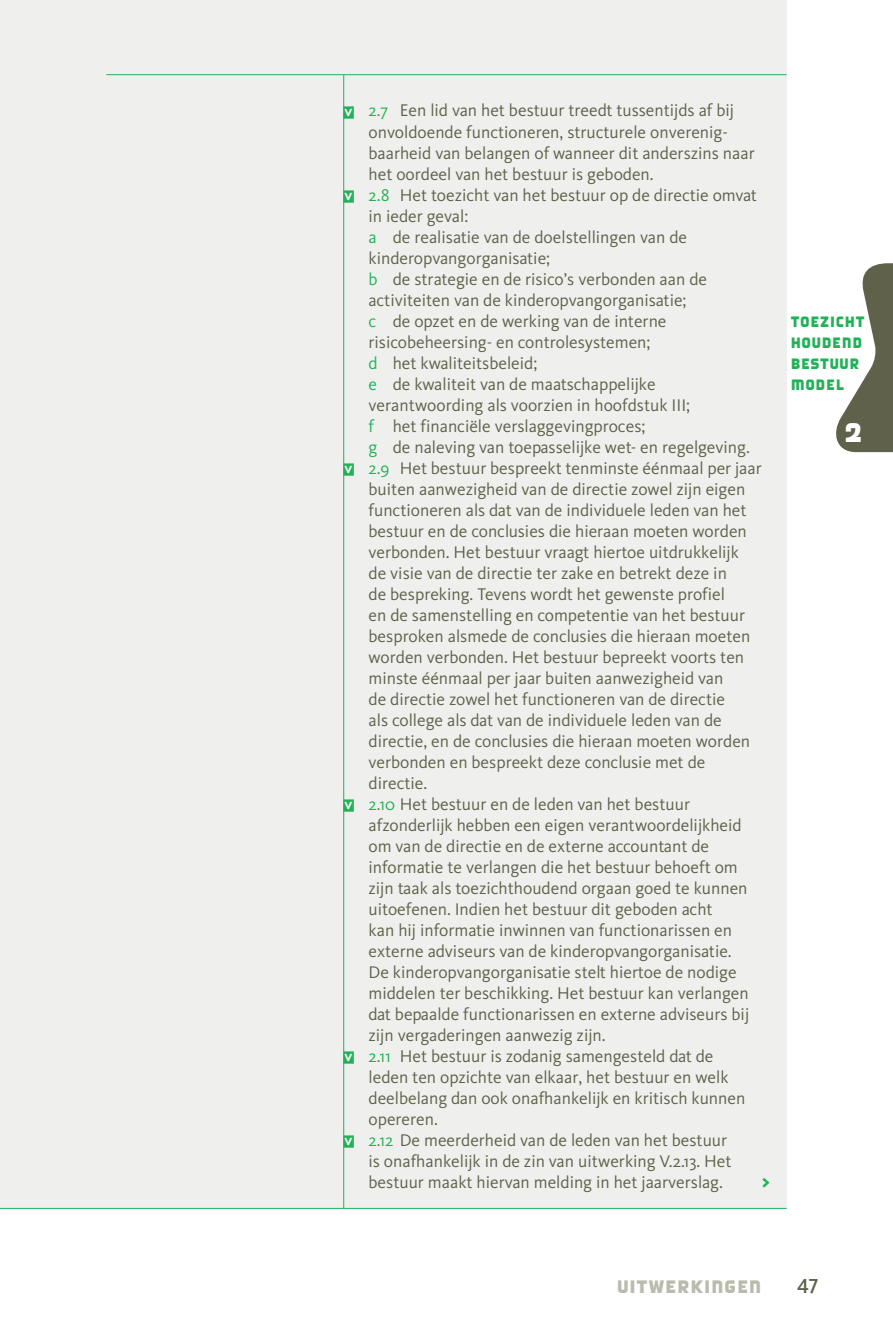
<style>
.page{position:relative;width:893px;height:1340px;background:#fff}
.page>*{position:absolute;margin:0;border:0;box-sizing:border-box;transform-origin:0 0}
.t1{font:31.5px "Borgstrand";color:#fff}
.t2{font:21px "Borgstrand";color:#babbac}
.t3{font:21px "Kievit Medium SC";color:#60614b}
.t4{font:800 21px "Kievit";color:#21b259}
.t5{font:17.5px "Kievit";color:#60614b}
.t6{font:17.5px/21px "Borgstrand";color:#21b259;scale:.96 1}
.s1{font-family:"Mayo Ding Borders";font-size:24.5px;color:#21b259}
.s2{color:#21b259}
</style>
<div class="page">
<div style="left:0;top:0;width:787px;height:1208px;background:#eff0ed"></div>
<hr style="left:106px;top:74px;width:681px;height:1px;background:#21b259">
<hr style="left:343px;top:75px;width:1px;height:1133px;background:#21b259">
<hr style="left:0;top:1208px;width:787px;height:1px;background:#21b259">
<svg style="left:836px;top:263px;width:57px;height:189px"></svg>
<p class="t5" style="left:344px;top:101px;width:392px"><span class="s1">v</span> <span class="s2">2.7</span> Een lid van het bestuur treedt tussentijds af bij</p>
<p class="t5" style="left:369px;top:122px;width:359px">onvoldoende functioneren, structurele onverenig-</p>
<p class="t5" style="left:369px;top:143px;width:388px">baarheid van belangen of wanneer dit anderszins naar</p>
<p class="t5" style="left:369px;top:164px;width:287px">het oordeel van het bestuur is geboden.</p>
<p class="t5" style="left:344px;top:185px;width:415px"><span class="s1">v</span> <span class="s2">2.8</span> Het toezicht van het bestuur op de directie omvat</p>
<p class="t5" style="left:369px;top:206px;width:101px">in ieder geval:</p>
<p class="t5" style="left:369px;top:227px;width:320px"><span class="s2">a</span> de realisatie van de doelstellingen van de</p>
<p class="t5" style="left:369px;top:248px;width:183px">kinderopvangorganisatie;</p>
<p class="t5" style="left:369px;top:269px;width:340px"><span class="s2">b</span> de strategie en de risico’s verbonden aan de</p>
<p class="t5" style="left:369px;top:290px;width:320px">activiteiten van de kinderopvangorganisatie;</p>
<p class="t5" style="left:369px;top:311px;width:299px"><span class="s2">c</span> de opzet en de werking van de interne</p>
<p class="t5" style="left:369px;top:332px;width:283px">risicobeheersing- en controlesystemen;</p>
<p class="t5" style="left:369px;top:353px;width:170px"><span class="s2">d</span> het kwaliteitsbeleid;</p>
<p class="t5" style="left:369px;top:374px;width:289px"><span class="s2">e</span> de kwaliteit van de maatschappelijke</p>
<p class="t5" style="left:369px;top:395px;width:323px">verantwoording als voorzien in hoofdstuk III;</p>
<p class="t5" style="left:369px;top:416px;width:278px"><span class="s2">f</span> het financiële verslaggevingproces;</p>
<p class="t5" style="left:369px;top:437px;width:383px"><span class="s2">g</span> de naleving van toepasselijke wet- en regelgeving.</p>
<p class="t5" style="left:344px;top:458px;width:420px"><span class="s1">v</span> <span class="s2">2.9</span> Het bestuur bespreekt tenminste éénmaal per jaar</p>
<p class="t5" style="left:369px;top:479px;width:378px">buiten aanwezigheid van de directie zowel zijn eigen</p>
<p class="t5" style="left:369px;top:500px;width:380px">functioneren als dat van de individuele leden van het</p>
<p class="t5" style="left:369px;top:521px;width:380px">bestuur en de conclusies die hieraan moeten worden</p>
<p class="t5" style="left:369px;top:542px;width:372px">verbonden. Het bestuur vraagt hiertoe uitdrukkelijk</p>
<p class="t5" style="left:369px;top:563px;width:360px">de visie van de directie ter zake en betrekt deze in</p>
<p class="t5" style="left:369px;top:584px;width:358px">de bespreking. Tevens wordt het gewenste profiel</p>
<p class="t5" style="left:369px;top:605px;width:378px">en de samenstelling en competentie van het bestuur</p>
<p class="t5" style="left:369px;top:626px;width:383px">besproken alsmede de conclusies die hieraan moeten</p>
<p class="t5" style="left:369px;top:647px;width:377px">worden verbonden. Het bestuur bepreekt voorts ten</p>
<p class="t5" style="left:369px;top:668px;width:356px">minste éénmaal per jaar buiten aanwezigheid van</p>
<p class="t5" style="left:369px;top:689px;width:358px">de directie zowel het functioneren van de directie</p>
<p class="t5" style="left:369px;top:710px;width:355px">als college als dat van de individuele leden van de</p>
<p class="t5" style="left:369px;top:731px;width:383px">directie, en de conclusies die hieraan moeten worden</p>
<p class="t5" style="left:369px;top:752px;width:338px">verbonden en bespreekt deze conclusie met de</p>
<p class="t5" style="left:369px;top:773px;width:60px">directie.</p>
<p class="t5" style="left:344px;top:794px;width:348px"><span class="s1">v</span> <span class="s2">2.10</span> Het bestuur en de leden van het bestuur</p>
<p class="t5" style="left:369px;top:815px;width:375px">afzonderlijk hebben een eigen verantwoordelijkheid</p>
<p class="t5" style="left:369px;top:836px;width:342px">om van de directie en de externe accountant de</p>
<p class="t5" style="left:369px;top:857px;width:371px">informatie te verlangen die het bestuur behoeft om</p>
<p class="t5" style="left:369px;top:878px;width:381px">zijn taak als toezichthoudend orgaan goed te kunnen</p>
<p class="t5" style="left:369px;top:899px;width:346px">uitoefenen. Indien het bestuur dit geboden acht</p>
<p class="t5" style="left:369px;top:920px;width:365px">kan hij informatie inwinnen van functionarissen en</p>
<p class="t5" style="left:369px;top:941px;width:365px">externe adviseurs van de kinderopvangorganisatie.</p>
<p class="t5" style="left:369px;top:962px;width:370px">De kinderopvangorganisatie stelt hiertoe de nodige</p>
<p class="t5" style="left:369px;top:983px;width:382px">middelen ter beschikking. Het bestuur kan verlangen</p>
<p class="t5" style="left:369px;top:1004px;width:382px">dat bepaalde functionarissen en externe adviseurs bij</p>
<p class="t5" style="left:369px;top:1025px;width:239px">zijn vergaderingen aanwezig zijn.</p>
<p class="t5" style="left:344px;top:1046px;width:371px"><span class="s1">v</span> <span class="s2">2.11</span> Het bestuur is zodanig samengesteld dat de</p>
<p class="t5" style="left:369px;top:1067px;width:361px">leden ten opzichte van elkaar, het bestuur en welk</p>
<p class="t5" style="left:369px;top:1088px;width:378px">deelbelang dan ook onafhankelijk en kritisch kunnen</p>
<p class="t5" style="left:369px;top:1109px;width:71px">opereren.</p>
<p class="t5" style="left:344px;top:1130px;width:385px"><span class="s1">v</span> <span class="s2">2.12</span> De meerderheid van de leden van het bestuur</p>
<p class="t5" style="left:369px;top:1151px;width:364px">is onafhankelijk in de zin van uitwerking V.2.13. Het</p>
<p class="t5" style="left:369px;top:1172px;width:356px">bestuur maakt hiervan melding in het jaarverslag.</p>
<p class="t4" style="left:762px;top:1168px;width:10px">&gt;</p>
<p class="t6" style="left:790px;top:310px;width:79px">TOEZICHT<br>HOUDEND<br>BESTUUR<br>MODEL</p>
<h1 class="t1" style="left:844px;top:415px;width:21px">2</h1>
<p class="t2" style="left:617px;top:1274px;width:146px">UITWERKINGEN</p>
<p class="t3" style="left:797px;top:1273px;width:23px">47</p>
</div>
